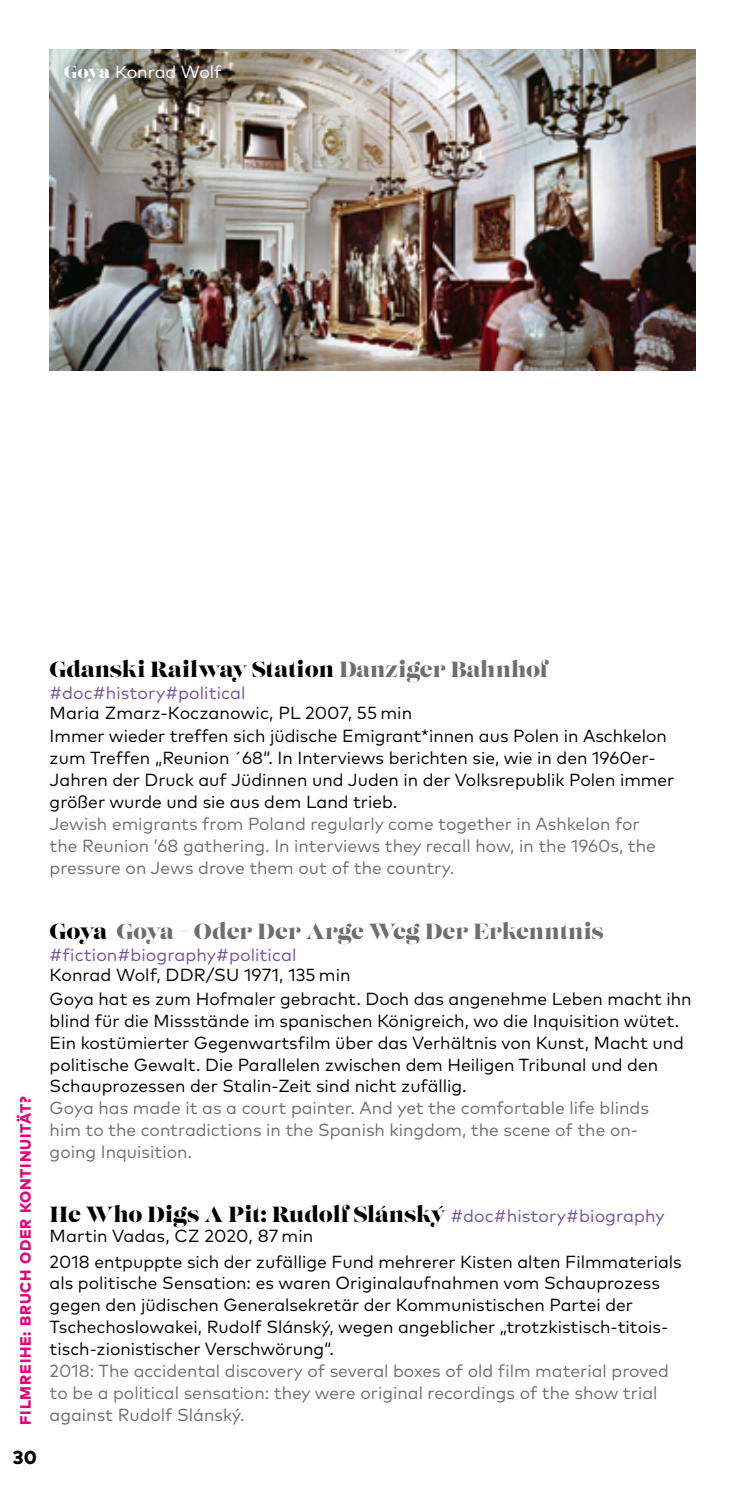
<style>
.page{position:relative;width:745px;height:1489px;background:#fff}
.page>*{position:absolute;margin:0;border:0;box-sizing:border-box;transform-origin:0 0}
.t1{font:22px "Lust Display";letter-spacing:.005em;color:#000}
.t2{font:22px "Lust Display";letter-spacing:.005em;color:#6e6e6e}
.t3{font:800 18.75px "Mark OT";color:#000}
.t4{font:17.5px/22px "Mark OT";color:#000}
.t5{font:17.5px/22px "Mark OT";color:#6e6e6e}
.t6{font:17.5px "Mark OT";letter-spacing:.005em;color:#74509c}
.t7{font:17.5px "Mark OT";color:#fff}
.t8{font:800 15px "Mark OT";letter-spacing:.055em;color:#e5007c}
.s1{font-family:"Lust Display"}
.s2{color:#6e6e6e}
.s3{color:#000}
.s4{font-family:"Mark OT";font-size:17.5px;color:#74509c}
</style>
<div class="page">
<img style="left:50px;top:50px;width:644px;height:320px">
<div style="left:50px;top:49px;width:186px;height:47px;background:#000;opacity:.75"></div>
<p class="t7" style="left:64px;top:61px;width:159px"><span class="s1">Goya</span> Konrad Wolf</p>
<p class="t1" style="left:50px;top:655px;width:499px">Gdanski Railway Station <span class="s2">Danziger Bahnhof</span></p>
<p class="t6" style="left:50px;top:682px;width:197px">#doc#history#political</p>
<p class="t4" style="left:50px;top:701px;width:626px">Maria Zmarz-Koczanowic, PL 2007, 55 min<br>Immer wieder treffen sich jüdische Emigrant*innen aus Polen in Aschkelon zum Treffen „Reunion ´68“. In Interviews berichten sie, wie in den 1960er-Jahren der Druck auf Jüdinnen und Juden in der Volksrepublik Polen immer größer wurde und sie aus dem Land trieb.</p>
<p class="t5" style="left:50px;top:812px;width:607px">Jewish emigrants from Poland regularly come together in Ashkelon for the Reunion ’68 gathering. In interviews they recall how, in the 1960s, the pressure on Jews drove them out of the country.</p>
<p class="t8" style="left:16px;top:1424px;width:329px;rotate:-90deg">FILMREIHE: BRUCH ODER KONTINUITÄT?</p>
<p class="t3" style="left:13px;top:1444px;width:26px">30</p>
<p class="t2" style="left:50px;top:917px;width:555px"><span class="s3">Goya</span> Goya – Oder Der Arge Weg Der Erkenntnis</p>
<p class="t6" style="left:50px;top:943px;width:248px">#fiction#biography#political</p>
<p class="t4" style="left:50px;top:962px;width:643px;line-height:24px">Konrad Wolf, DDR/SU 1971, 135 min<br>Goya hat es zum Hofmaler gebracht. Doch das angenehme Leben macht ihn</p>
<p class="t4" style="left:50px;top:1009px;width:635px">blind für die Missstände im spanischen Königreich, wo die Inquisition wütet.<br>Ein kostümierter Gegenwartsfilm über das Verhältnis von Kunst, Macht und politische Gewalt. Die Parallelen zwischen dem Heiligen Tribunal und den Schauprozessen der Stalin-Zeit sind nicht zufällig.</p>
<p class="t5" style="left:50px;top:1096px;width:600px">Goya has made it as a court painter. And yet the comfortable life blinds him to the contradictions in the Spanish kingdom, the scene of the on&shy;going Inquisition.</p>
<p class="t1" style="left:50px;top:1200px;width:616px">He Who Digs A Pit: Rudolf Slánský <span class="s4">#doc#history#biography</span></p>
<p class="t4" style="left:50px;top:1223px;width:633px;line-height:25.2px">Martin Vadas, CZ 2020, 87 min<br>2018 entpuppte sich der zufällige Fund mehrerer Kisten alten Filmmaterials</p>
<p class="t4" style="left:50px;top:1271px;width:620px">als politische Sensation: es waren Originalaufnahmen vom Schauprozess gegen den jüdischen Generalsekretär der Kommunistischen Partei der Tschechoslowakei, Rudolf Slánský, wegen angeblicher „trotzkistisch-titois&shy;tisch-zionistischer Verschwörung“.</p>
<p class="t5" style="left:50px;top:1359px;width:620px">2018: The accidental discovery of several boxes of old film material proved to be a political sensation: they were original recordings of the show trial against Rudolf Slánský.</p>
</div>
